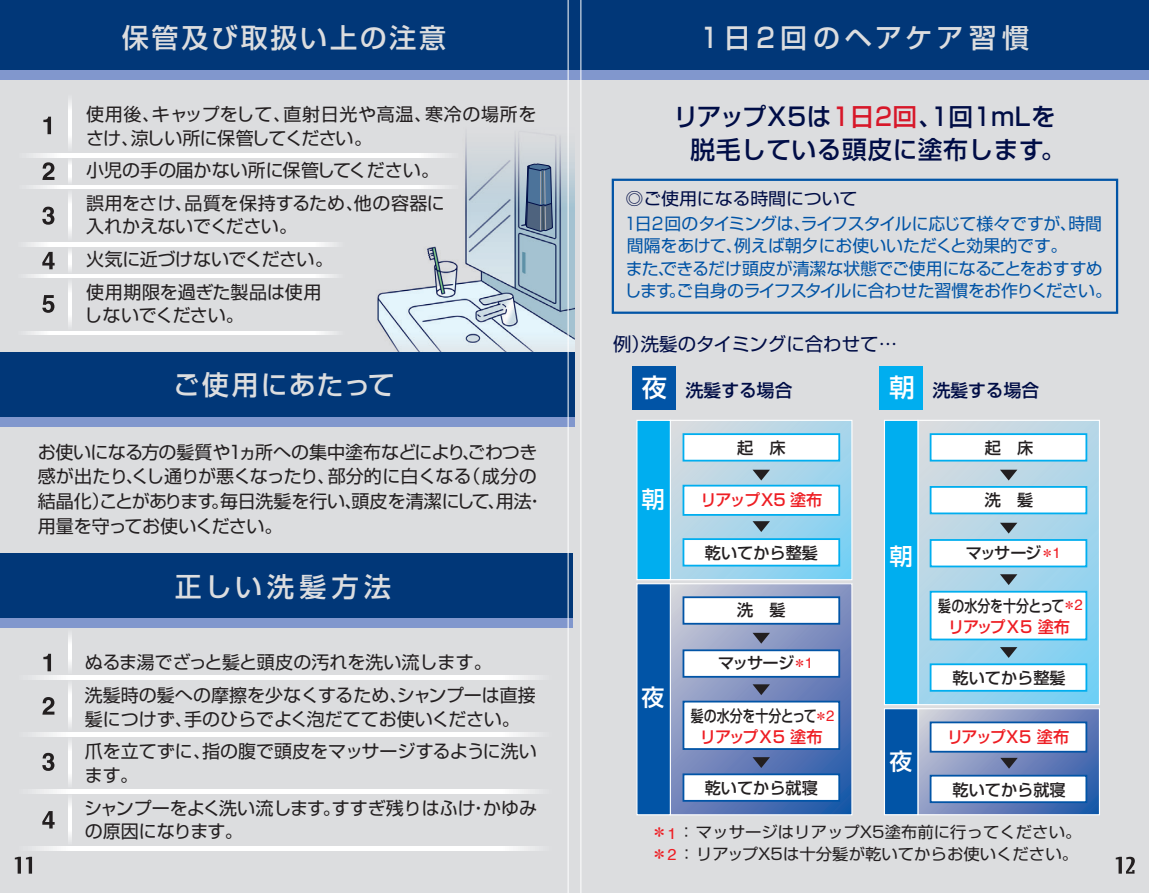
<style>
.page{position:relative;width:1149px;height:893px;background:#fff}
.page>*{position:absolute;margin:0;border:0;box-sizing:border-box;transform-origin:0 0}
.t1{font:500 27px "Shin Go Pro";letter-spacing:.1em;color:#dcdddf}
.t2{font:500 27px "Shin Go Pro";letter-spacing:.215em;color:#dcdddf;scale:.9 1}
.t3{font:500 27px "Shin Go Pro";letter-spacing:.04em;color:#dcdddf}
.t4{font:500 27px "Shin Go Pro";letter-spacing:.195em;color:#dcdddf}
.t5{font:500 25.43px "Shin Go Pro";color:#fff}
.t6{font:500 24.75px/32.6px "Shin Go Pro";letter-spacing:.02em;color:#000d46}
.t7{font:500 23.18px "Shin Go Pro";color:#fff}
.t8{font:18.45px "Shin Go Pro";color:#000d46}
.t9{font:18px/32.6px "Shin Go Pro";color:#231f20}
.t10{font:18px/24.8px "Shin Go Pro";letter-spacing:-.02em;color:#231f20}
.t11{font:18px "Shin Go Pro";letter-spacing:-.025em;color:#231f20}
.t12{font:500 17.78px "Shin Go Pro";color:#000d46}
.t13{font:17.1px "Shin Go Pro";letter-spacing:-.01em;color:#000d46;scale:1.05 1}
.t14{font:16.88px/22.5px "Shin Go Pro";color:#0154a6;scale:.9 1}
.t15{font:500 16.2px "Shin Go Pro";color:#231f20}
.t16{font:500 16.2px "Shin Go Pro";letter-spacing:-.03em;color:#ee1d23}
.t17{font:500 16.2px "Shin Go Pro";color:#231f20;scale:.8 1}
.t18{font:500 16.2px "Shin Go Pro";letter-spacing:-.06em;color:#ee1d23}
.t19{font:15.75px/21.4px "Shin Go Pro";color:#231f20;scale:1.04 1}
.t20{font:13.05px "Shin Go Pro";color:#ee1d23}
.s1{color:#d71729}
.s2{font-family:"Helvetica";font-size:14.85px}
.s3{color:#ee1d23}
.s4{font-family:"Helvetica";color:#ee1d23}
</style>
<div class="page">
<div style="left:0;top:0;width:1148px;height:893px;background:#dcdddf"></div>
<svg style="left:671px;top:585px;width:179px;height:228px;background:#7a8ebe"></svg>
<div style="left:669px;top:583px;width:183px;height:232px;border:1px solid #fff"></div>
<svg style="left:919px;top:710px;width:178px;height:103px;background:#788dbe"></svg>
<div style="left:917px;top:708px;width:182px;height:107px;border:1px solid #fff"></div>
<svg style="left:919px;top:422px;width:178px;height:281px;background:#a8d4e9"></svg>
<div style="left:917px;top:420px;width:182px;height:285px;border:1px solid #fff"></div>
<svg style="left:671px;top:422px;width:179px;height:156px;background:#a7d4e9"></svg>
<div style="left:669px;top:420px;width:183px;height:160px;border:1px solid #fff"></div>
<img style="left:350px;top:87px;width:224px;height:265px">
<svg style="left:524px;top:163px;width:29px;height:69px;background:#57708f"></svg>
<svg style="left:752px;top:757px;width:17px;height:11px"></svg>
<svg style="left:1000px;top:758px;width:17px;height:11px"></svg>
<svg style="left:752px;top:633px;width:17px;height:11px"></svg>
<svg style="left:752px;top:684px;width:17px;height:11px"></svg>
<div style="left:636px;top:583px;width:34px;height:232px;background:#0154a6;border:1px solid #fff"></div>
<svg style="left:999px;top:647px;width:18px;height:11px"></svg>
<svg style="left:999px;top:523px;width:18px;height:11px"></svg>
<svg style="left:999px;top:470px;width:18px;height:10px"></svg>
<svg style="left:999px;top:574px;width:18px;height:11px"></svg>
<div style="left:883px;top:420px;width:35px;height:285px;background:#00aeef;border:1px solid #fff"></div>
<div style="left:883px;top:708px;width:35px;height:107px;background:#0154a6;border:1px solid #fff"></div>
<div style="left:611px;top:179px;width:506px;height:135px;border:2px solid #0154a6"></div>
<div style="left:636px;top:420px;width:34px;height:160px;background:#00aeef;border:1px solid #fff"></div>
<svg style="left:752px;top:470px;width:17px;height:10px"></svg>
<svg style="left:752px;top:521px;width:17px;height:11px"></svg>
<div style="left:682px;top:433px;width:157px;height:28px;background:#fff;border:2px solid #00aeef"></div>
<div style="left:929px;top:433px;width:157px;height:28px;background:#fff;border:2px solid #00aeef"></div>
<div style="left:929px;top:486px;width:157px;height:28px;background:#fff;border:2px solid #00aeef"></div>
<div style="left:929px;top:539px;width:157px;height:28px;background:#fff;border:2px solid #00aeef"></div>
<div style="left:929px;top:663px;width:157px;height:29px;background:#fff;border:2px solid #00aeef"></div>
<div style="left:929px;top:775px;width:157px;height:28px;background:#fff;border:2px solid #0154a6"></div>
<div style="left:929px;top:721px;width:157px;height:32px;background:#fff;border:2px solid #0154a6"></div>
<div style="left:929px;top:591px;width:157px;height:49px;background:#fff;border:2px solid #00aeef"></div>
<div style="left:682px;top:596px;width:157px;height:29px;background:#fff;border:2px solid #0154a6"></div>
<div style="left:682px;top:649px;width:157px;height:29px;background:#fff;border:2px solid #0154a6"></div>
<div style="left:682px;top:538px;width:157px;height:28px;background:#fff;border:2px solid #00aeef"></div>
<div style="left:682px;top:773px;width:157px;height:29px;background:#fff;border:2px solid #0154a6"></div>
<div style="left:682px;top:485px;width:157px;height:31px;background:#fff;border:2px solid #00aeef"></div>
<div style="left:682px;top:701px;width:157px;height:49px;background:#fff;border:2px solid #0154a6"></div>
<div style="left:632px;top:367px;width:44px;height:43px;background:#0154a6"></div>
<div style="left:878px;top:367px;width:44px;height:43px;background:#00aeef"></div>
<div style="left:0;top:69px;width:1148px;height:10px;background:#8197cd"></div>
<div style="left:0;top:0;width:1148px;height:69px;background:#013778"></div>
<svg style="left:43px;top:654px;width:8px;height:17px"></svg>
<svg style="left:42px;top:697px;width:12px;height:18px"></svg>
<svg style="left:42px;top:753px;width:12px;height:18px"></svg>
<svg style="left:42px;top:811px;width:13px;height:17px"></svg>
<svg style="left:68px;top:634px;width:4px;height:42px"></svg>
<svg style="left:68px;top:679px;width:4px;height:48px"></svg>
<svg style="left:68px;top:736px;width:4px;height:54px"></svg>
<svg style="left:68px;top:793px;width:4px;height:54px"></svg>
<svg style="left:34px;top:676px;width:503px;height:3px;background:#fdfdfd"></svg>
<svg style="left:34px;top:732px;width:503px;height:4px;background:#fdfdfd"></svg>
<svg style="left:34px;top:790px;width:503px;height:3px;background:#fdfdfd"></svg>
<svg style="left:34px;top:847px;width:503px;height:3px;background:#fdfdfd"></svg>
<svg style="left:43px;top:117px;width:8px;height:17px"></svg>
<svg style="left:42px;top:162px;width:12px;height:18px"></svg>
<svg style="left:42px;top:207px;width:12px;height:18px"></svg>
<svg style="left:42px;top:252px;width:13px;height:17px"></svg>
<svg style="left:42px;top:295px;width:12px;height:18px"></svg>
<svg style="left:68px;top:100px;width:4px;height:54px"></svg>
<svg style="left:68px;top:157px;width:4px;height:25px"></svg>
<svg style="left:68px;top:194px;width:4px;height:42px"></svg>
<svg style="left:68px;top:283px;width:4px;height:42px"></svg>
<svg style="left:68px;top:246px;width:4px;height:25px"></svg>
<svg style="left:31px;top:185px;width:429px;height:4px;background:#fcfcfc"></svg>
<svg style="left:27px;top:242px;width:309px;height:4px"></svg>
<svg style="left:27px;top:331px;width:309px;height:4px"></svg>
<svg style="left:27px;top:274px;width:309px;height:4px"></svg>
<svg style="left:31px;top:154px;width:429px;height:3px"></svg>
<div style="left:0;top:618px;width:573px;height:10px;background:#8197cd"></div>
<div style="left:0;top:553px;width:573px;height:65px;background:#013778"></div>
<div style="left:0;top:416px;width:574px;height:11px;background:#8197cd"></div>
<div style="left:0;top:352px;width:574px;height:64px;background:#013778"></div>
<svg style="left:15px;top:857px;width:17px;height:17px"></svg>
<svg style="left:1115px;top:857px;width:19px;height:17px"></svg>
<hr style="left:580px;top:0;width:1px;height:893px;background:#fff">
<hr style="left:567px;top:0;width:1px;height:893px;background:#fff">
<h1 class="t1" style="left:122px;top:16px;width:325px">保管及び取扱い上の注意</h1>
<h1 class="t2" style="left:699px;top:16px;width:367px">1日2回のヘアケア習慣</h1>
<p class="t9" style="left:86px;top:100px;width:452px;line-height:23.6px">使用後、キャップをして、直射日光や高温、寒冷の場所をさけ、涼しい所に保管してください。</p>
<p class="t9" style="left:86px;top:152px;width:360px">小児の手の届かない所に保管してください。誤用をさけ、品質を保持するため、他の容器に</p>
<p class="t9" style="left:86px;top:208px;width:248px">入れかえないでください。<br>火気に近づけないでください。使用期限を過ぎた製品は使用</p>
<p class="t11" style="left:84px;top:301px;width:161px">しないでください。</p>
<h1 class="t3" style="left:173px;top:363px;width:223px">ご使用にあたって</h1>
<p class="t10" style="left:38px;top:437px;width:507px">お使いになる方の髪質や１ヵ所への集中塗布などにより、ごわつき感が出たり、くし通りが悪くなったり、部分的に白くなる（成分の結晶化）ことがあります。毎日洗髪を行い、頭皮を清潔にして、用法・用量を守ってお使いください。</p>
<h1 class="t4" style="left:175px;top:564px;width:218px">正しい洗髪方法</h1>
<p class="t9" style="left:85px;top:644px;width:452px">ぬるま湯でざっと髪と頭皮の汚れを洗い流します。<br>洗髪時の髪への摩擦を少なくするため、シャンプーは直接</p>
<p class="t9" style="left:85px;top:700px;width:453px">髪につけず、手のひらでよく泡だててお使いください。爪を立てずに、指の腹で頭皮をマッサージするように洗い</p>
<p class="t9" style="left:84px;top:757px;width:454px">ます。<br>シャンプーをよく洗い流します。すすぎ残りはふけ・かゆみ</p>
<p class="t9" style="left:85px;top:813px;width:159px">の原因になります。</p>
<h3 class="t6" style="left:690px;top:97px;width:376px;text-indent:-17px">リアップX5は<span class="s1">1日2回</span>、1回1mLを脱毛している頭皮に塗布します。</h3>
<p class="t13" style="left:625px;top:184px;width:222px">◎ご使用になる時間について</p>
<p class="t14" style="left:622px;top:210px;width:544px">１日2回のタイミングは、ライフスタイルに応じて様々ですが、時間間隔をあけて、例えば朝夕にお使いいただくと効果的です。<br>また、できるだけ頭皮が清潔な状態でご使用になることをおすすめします。ご自身のライフスタイルに合わせた習慣をお作りください。</p>
<p class="t8" style="left:613px;top:329px;width:285px">例）洗髪のタイミングに合わせて…</p>
<p class="t12" style="left:685px;top:375px;width:108px">洗髪する場合</p>
<p class="t12" style="left:932px;top:375px;width:108px">洗髪する場合</p>
<h2 class="t5" style="left:641px;top:367px;width:27px">夜</h2>
<h2 class="t5" style="left:888px;top:367px;width:27px">朝</h2>
<p class="t7" style="left:641px;top:480px;width:25px">朝</p>
<p class="t7" style="left:641px;top:678px;width:25px">夜</p>
<p class="t15" style="left:737px;top:434px;width:50px">起　床</p>
<p class="t16" style="left:700px;top:487px;width:123px">リアップX5 塗布</p>
<p class="t15" style="left:704px;top:539px;width:115px">乾いてから整髪</p>
<p class="t15" style="left:736px;top:597px;width:50px">洗　髪</p>
<p class="t15" style="left:717px;top:650px;width:78px">マッサージ</p>
<p class="t17" style="left:690px;top:702px;width:159px">髪の水分を十分とって</p>
<p class="t16" style="left:699px;top:723px;width:124px">リアップX5 塗布</p>
<p class="t15" style="left:704px;top:775px;width:115px">乾いてから就寝</p>
<p class="t20" style="left:793px;top:653px;width:21px">＊<span class="s2">1</span></p>
<p class="t20" style="left:814px;top:705px;width:21px">＊<span class="s2">2</span></p>
<p class="t7" style="left:889px;top:537px;width:25px">朝</p>
<p class="t7" style="left:889px;top:742px;width:25px">夜</p>
<p class="t15" style="left:984px;top:434px;width:50px">起　床</p>
<p class="t15" style="left:984px;top:487px;width:50px">洗　髪</p>
<p class="t15" style="left:965px;top:540px;width:77px">マッサージ</p>
<p class="t17" style="left:938px;top:592px;width:159px">髪の水分を十分とって</p>
<p class="t16" style="left:948px;top:613px;width:123px">リアップX5 塗布</p>
<p class="t15" style="left:952px;top:665px;width:115px">乾いてから整髪</p>
<p class="t20" style="left:1040px;top:542px;width:21px">＊<span class="s2">1</span></p>
<p class="t20" style="left:1062px;top:594px;width:21px">＊<span class="s2">2</span></p>
<p class="t18" style="left:946px;top:724px;width:123px">リアップX5 塗布</p>
<p class="t15" style="left:952px;top:776px;width:115px">乾いてから就寝</p>
<p class="t19" style="left:651px;top:820px;width:415px"><span class="s3">＊</span><span class="s4">1</span>： マッサージはリアップX5塗布前に行ってください。<span class="s3">＊</span><span class="s4">2</span>： リアップX5は十分髪が乾いてからお使いください。</p>
</div>
